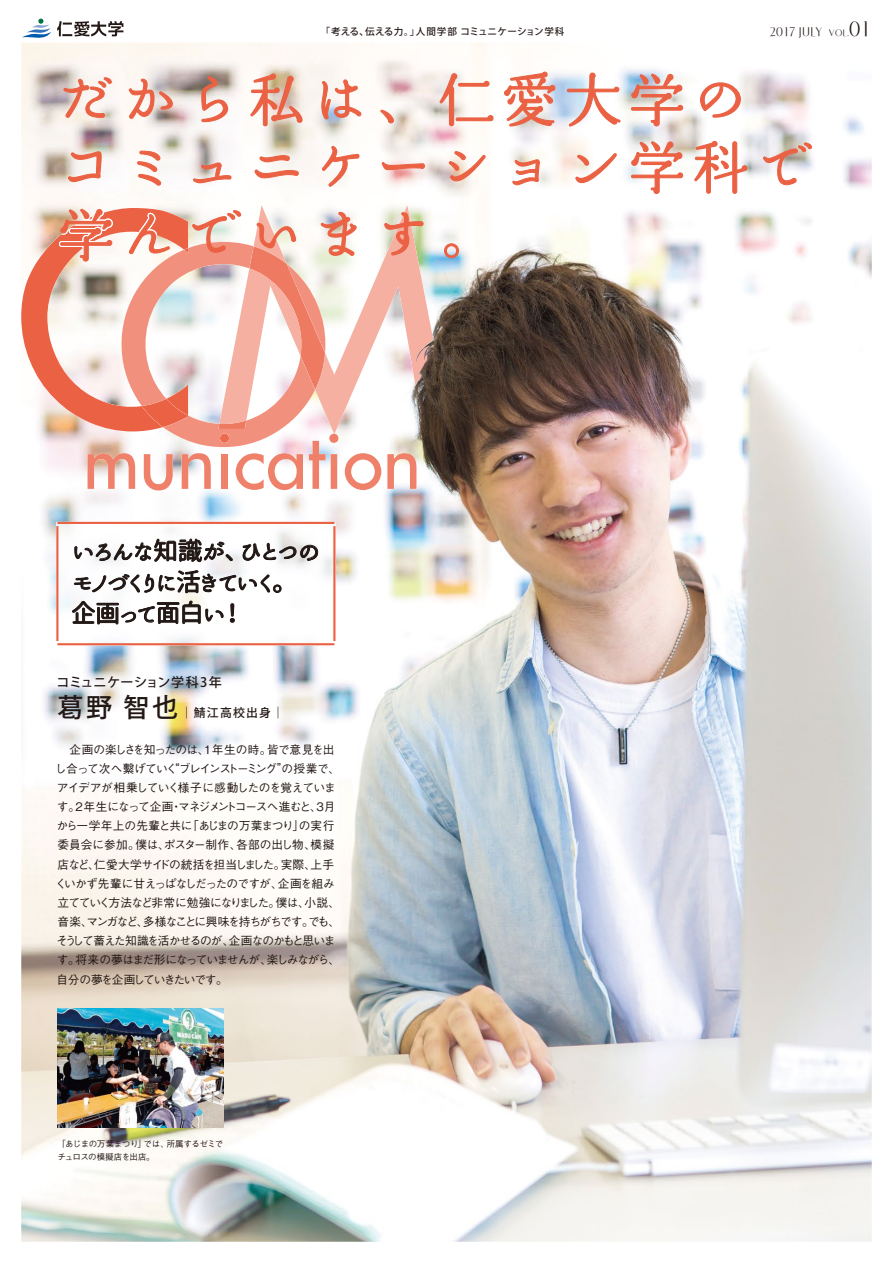
<style>
.page{position:relative;width:893px;height:1263px;background:#fff}
.page>*{position:absolute;margin:0;border:0;box-sizing:border-box;transform-origin:0 0}
.t1{font:57.6px/67.5px "Marumin Old 90 pv RKSJ H";letter-spacing:.1em;color:#eb6143}
.t2{font:24.6px/31.2px "Honoka Maru Gothic";letter-spacing:-.07em;color:#221815}
.t3{font:500 13.05px "Koz Go Pro";letter-spacing:.035em;color:#221815}
.t4{font:12.75px "COM4 t Fine";letter-spacing:-.035em;color:#221815}
.t5{font:500 11.85px "Koz Go Pro";letter-spacing:.1em;color:#221815}
.t6{font:500 11.7px/19.2px "Gothic BBB Pro";letter-spacing:-.085em;color:#221815}
.t7{font:500 9.6px "Koz Go Pro";letter-spacing:.03em;color:#221815}
.t8{font:500 8.55px/12.8px "Gothic BBB Pro";letter-spacing:-.055em;color:#221815}
.s1{font-size:9.6px}
.s2{font-size:21.3px}
.s3{font-size:26.1px}
</style>
<div class="page">
<img style="left:21px;top:43px;width:851px;height:1199px">
<svg style="left:21px;top:19px;width:30px;height:19px"></svg>
<svg style="left:57px;top:21px;width:66px;height:15px"></svg>
<img style="left:21px;top:216px;width:142px;height:215px">
<img style="left:113px;top:208px;width:75px;height:42px">
<img style="left:163px;top:390px;width:152px;height:57px">
<img style="left:122px;top:242px;width:97px;height:164px">
<img style="left:142px;top:248px;width:46px;height:179px">
<img style="left:315px;top:205px;width:135px;height:229px">
<img style="left:219px;top:205px;width:82px;height:219px">
<img style="left:218px;top:421px;width:28px;height:8px">
<img style="left:249px;top:246px;width:76px;height:144px">
<img style="left:88px;top:453px;width:47px;height:36px">
<img style="left:144px;top:454px;width:29px;height:36px">
<img style="left:182px;top:453px;width:29px;height:36px">
<img style="left:221px;top:454px;width:7px;height:35px">
<svg style="left:220px;top:434px;width:9px;height:9px"></svg>
<img style="left:236px;top:453px;width:28px;height:37px">
<img style="left:268px;top:453px;width:35px;height:37px">
<img style="left:309px;top:441px;width:17px;height:48px">
<img style="left:329px;top:434px;width:9px;height:55px">
<img style="left:345px;top:453px;width:36px;height:37px">
<img style="left:387px;top:453px;width:25px;height:36px">
<img style="left:59px;top:213px;width:1px;height:35px">
<img style="left:139px;top:213px;width:18px;height:1px">
<img style="left:412px;top:297px;width:118px;height:277px">
<img style="left:56px;top:522px;width:279px;height:123px">
<svg style="left:75px;top:536px;width:157px;height:26px"></svg>
<svg style="left:243px;top:541px;width:75px;height:19px"></svg>
<svg style="left:72px;top:570px;width:209px;height:54px"></svg>
<img style="left:57px;top:1008px;width:166px;height:120px">
<svg style="left:63px;top:76px;width:49px;height:42px"></svg>
<svg style="left:128px;top:79px;width:45px;height:40px"></svg>
<svg style="left:201px;top:75px;width:28px;height:48px"></svg>
<svg style="left:250px;top:65px;width:52px;height:62px"></svg>
<svg style="left:380px;top:97px;width:15px;height:26px"></svg>
<svg style="left:438px;top:73px;width:56px;height:54px"></svg>
<svg style="left:503px;top:71px;width:53px;height:56px"></svg>
<svg style="left:566px;top:72px;width:55px;height:56px"></svg>
<svg style="left:630px;top:73px;width:54px;height:54px"></svg>
<svg style="left:699px;top:82px;width:42px;height:36px"></svg>
<svg style="left:68px;top:150px;width:34px;height:33px"></svg>
<svg style="left:137px;top:150px;width:25px;height:36px"></svg>
<svg style="left:193px;top:162px;width:39px;height:22px"></svg>
<svg style="left:253px;top:155px;width:47px;height:24px"></svg>
<svg style="left:321px;top:79px;width:41px;height:109px"></svg>
<svg style="left:449px;top:150px;width:37px;height:32px"></svg>
<svg style="left:511px;top:159px;width:29px;height:27px"></svg>
<svg style="left:576px;top:152px;width:42px;height:32px"></svg>
<svg style="left:630px;top:141px;width:54px;height:54px"></svg>
<svg style="left:693px;top:140px;width:55px;height:55px"></svg>
<svg style="left:763px;top:142px;width:50px;height:44px"></svg>
<svg style="left:60px;top:208px;width:53px;height:54px"></svg>
<svg style="left:128px;top:214px;width:43px;height:43px"></svg>
<svg style="left:192px;top:209px;width:50px;height:44px"></svg>
<svg style="left:256px;top:222px;width:41px;height:27px"></svg>
<svg style="left:321px;top:211px;width:36px;height:45px"></svg>
<svg style="left:381px;top:161px;width:45px;height:94px"></svg>
<svg style="left:443px;top:243px;width:17px;height:16px"></svg>
<hr style="left:56px;top:526px;width:2px;height:115px;background:#eb6143">
<hr style="left:333px;top:526px;width:2px;height:115px;background:#eb6143">
<hr style="left:57px;top:522px;width:277px;height:2px;background:#eb6143">
<hr style="left:57px;top:643px;width:277px;height:2px;background:#eb6143">
<p class="t7" style="left:321px;top:25px;width:245px">「考える、伝える力。」人間学部 コミュニケーション学科</p>
<p class="t4" style="left:770px;top:25px;width:103px">2017 JULY <span class="s1">VOL.</span><span class="s2">01</span></p>
<h1 class="t1" style="left:57px;top:65px;width:757px">だから私は、仁愛大学のコミュニケーション学科で学んでいます。</h1>
<h2 class="t2" style="left:71px;top:534px;width:251px">いろんな知識が、ひとつのモノづくりに活きていく。企画って面白い！</h2>
<p class="t3" style="left:57px;top:673px;width:167px">コミュニケーション学科3年</p>
<p class="t5" style="left:57px;top:705px;width:228px"><span class="s3">葛野 智也</span>｜鯖江高校出身｜</p>
<p class="t6" style="left:55px;top:738px;width:287px">　企画の楽しさを知ったのは、1年生の時。皆で意見を出し合って次へ繫げていく“ブレインストーミング”の授業で、アイデアが相乗していく様子に感動したのを覚えています。2年生になって企画・マネジメントコースへ進むと、3月から一学年上の先輩と共に「あじまの万葉まつり」の実行委員会に参加。僕は、ポスター制作、各部の出し物、模擬店など、仁愛大学サイドの統括を担当しました。実際、上手くいかず先輩に甘えっぱなしだったのですが、企画を組み立てていく方法など非常に勉強になりました。僕は、小説、音楽、マンガなど、多様なことに興味を持ちがちです。でも、そうして蓄えた知識を活かせるのが、企画なのかもと思います。将来の夢はまだ形になっていませんが、楽しみながら、自分の夢を企画していきたいです。</p>
<p class="t8" style="left:57px;top:1136px;width:167px">「あじまの万葉まつり」では、所属するゼミでチュロスの模擬店を出店。</p>
</div>
